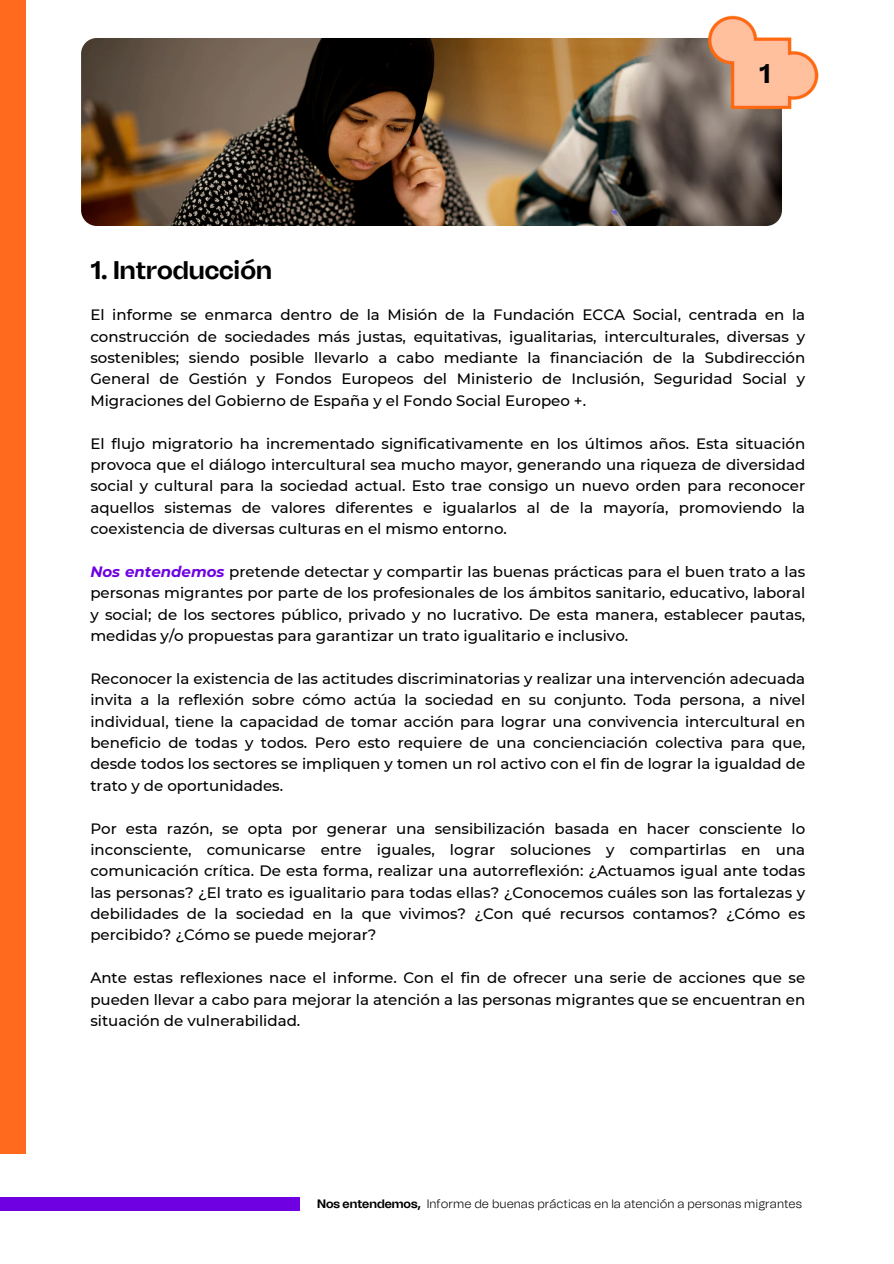
<style>
.page{position:relative;width:894px;height:1264px;background:#fff}
.page>*{position:absolute;margin:0;border:0;box-sizing:border-box;transform-origin:0 0}
.t1{font:700 27px "Tomato Grotesk";color:#000}
.t2{font:700 25.5px "Tomato Grotesk";color:#000}
.t3{font:500 15px/21.3px "Montserrat";color:#000;text-align:justify}
.t4{font:300 12.15px "Tomato Grotesk";color:#000}
.t5{font:700 12.15px "Tomato Grotesk";color:#000}
.s1{font-weight:700;font-style:italic;color:#6e00e2}
</style>
<div class="page">
<div style="left:0;top:1196px;width:300px;height:14px;background:#6e00e2"></div>
<img style="left:81px;top:38px;width:700px;height:188px">
<img style="left:680px;top:15px;width:139px;height:104px">
<div style="left:0;top:0;width:26px;height:1153px;background:#ff6a1f"></div>
<h2 class="t2" style="left:90px;top:255px;width:183px">1. Introducción</h2>
<p class="t1" style="left:758px;top:57px;width:13px">1</p>
<h2 class="t3" style="left:90px;top:304px;width:716px">El informe se enmarca dentro de la Misión de la Fundación ECCA Social, centrada en la construcción de sociedades más justas, equitativas, igualitarias, interculturales, diversas y sostenibles; siendo posible llevarlo a cabo mediante la financiación de la Subdirección General de Gestión y Fondos Europeos del Ministerio de Inclusión, Seguridad Social y Migraciones del Gobierno de España y el Fondo Social Europeo +.</h2>
<h2 class="t3" style="left:90px;top:432px;width:716px">El flujo migratorio ha incrementado significativamente en los últimos años. Esta situación provoca que el diálogo intercultural sea mucho mayor, generando una riqueza de diversidad social y cultural para la sociedad actual. Esto trae consigo un nuevo orden para reconocer aquellos sistemas de valores diferentes e igualarlos al de la mayoría, promoviendo la coexistencia de diversas culturas en el mismo entorno.</h2>
<h2 class="t3" style="left:90px;top:561px;width:716px"><span class="s1">Nos entendemos</span> pretende detectar y compartir las buenas prácticas para el buen trato a las personas migrantes por parte de los profesionales de los ámbitos sanitario, educativo, laboral y social; de los sectores público, privado y no lucrativo. De esta manera, establecer pautas, medidas y/o propuestas para garantizar un trato igualitario e inclusivo.</h2>
<h2 class="t3" style="left:90px;top:667px;width:716px">Reconocer la existencia de las actitudes discriminatorias y realizar una intervención adecuada invita a la reflexión sobre cómo actúa la sociedad en su conjunto. Toda persona, a nivel individual, tiene la capacidad de tomar acción para lograr una convivencia intercultural en beneficio de todas y todos. Pero esto requiere de una concienciación colectiva para que, desde todos los sectores se impliquen y tomen un rol activo con el fin de lograr la igualdad de trato y de oportunidades.</h2>
<h2 class="t3" style="left:90px;top:817px;width:716px">Por esta razón, se opta por generar una sensibilización basada en hacer consciente lo inconsciente, comunicarse entre iguales, lograr soluciones y compartirlas en una comunicación crítica. De esta forma, realizar una autorreflexión: ¿Actuamos igual ante todas las personas? ¿El trato es igualitario para todas ellas? ¿Conocemos cuáles son las fortalezas y debilidades de la sociedad en la que vivimos? ¿Con qué recursos contamos? ¿Cómo es percibido? ¿Cómo se puede mejorar?</h2>
<h2 class="t3" style="left:90px;top:967px;width:716px">Ante estas reflexiones nace el informe. Con el fin de ofrecer una serie de acciones que se pueden llevar a cabo para mejorar la atención a las personas migrantes que se encuentran en situación de vulnerabilidad.</h2>
<p class="t5" style="left:317px;top:1196px;width:105px">Nos entendemos,</p>
<p class="t4" style="left:426px;top:1198px;width:377px">Informe de buenas prácticas en la atención a personas migrantes</p>
</div>
